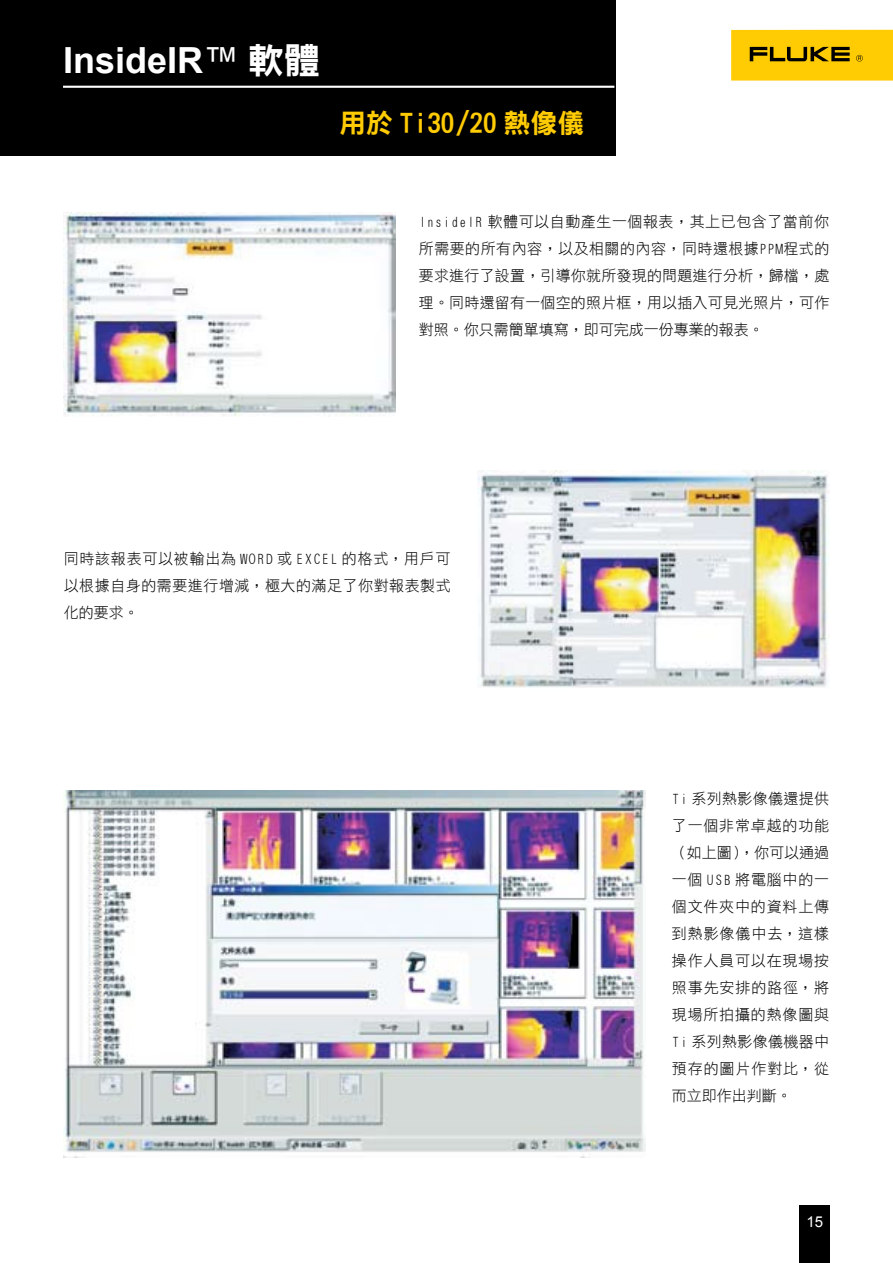
<style>
.page{position:relative;width:893px;height:1263px;background:#fff}
.page>*{position:absolute;margin:0;border:0;box-sizing:border-box;transform-origin:0 0}
.t1{font:700 36px "Arial";color:#fff}
.t2{font:27px "DFN Hei XB HK BF";color:#ffcb03}
.t3{font:15px/27px "DF Hei Lt HK BF";letter-spacing:.035em;color:#000;text-align:justify}
.t4{font:15px "Arial";color:#fff}
.s1{font-weight:400}
.s2{font-family:"DFN Hei XB HK BF";font-weight:400}
</style>
<div class="page">
<div style="left:731px;top:30px;width:162px;height:51px;background:#ffcb03"></div>
<svg style="left:750px;top:47px;width:100px;height:14px"></svg>
<svg style="left:856px;top:55px;width:7px;height:6px"></svg>
<div style="left:0;top:0;width:615px;height:156px;background:#000"></div>
<hr style="left:63px;top:86px;width:551px;height:2px;background:#fff">
<div style="left:799px;top:1205px;width:31px;height:58px;background:#000"></div>
<img style="left:64px;top:213px;width:331px;height:204px">
<img style="left:478px;top:471px;width:350px;height:217px">
<img style="left:64px;top:791px;width:581px;height:366px">
<h1 class="t1" style="left:63px;top:36px;width:259px">InsideIR<span class="s1">™</span> <span class="s2">軟體</span></h1>
<h2 class="t2" style="left:339px;top:110px;width:247px">用於 Ti30/20 熱像儀</h2>
<p class="t3" style="left:419px;top:208px;width:412px">InsideIR 軟體可以自動產生一個報表，其上已包含了當前你所需要的所有內容，以及相關的內容，同時還根據PPM程式的要求進行了設置，引導你就所發現的問題進行分析，歸檔，處理。同時還留有一個空的照片框，用以插入可見光照片，可作對照。你只需簡單填寫，即可完成一份專業的報表。</p>
<p class="t3" style="left:64px;top:545px;width:389px">同時該報表可以被輸出為 WORD 或 EXCEL 的格式，用戶可以根據自身的需要進行增減，極大的滿足了你對報表製式化的要求。</p>
<p class="t3" style="left:672px;top:785px;width:159px">Ti 系列熱影像儀還提供了一個非常卓越的功能（如上圖），你可以通過一個 USB 將電腦中的一個文件夾中的資料上傳到熱影像儀中去，這樣操作人員可以在現場按照事先安排的路徑，將現場所拍攝的熱像圖與Ti 系列熱影像儀機器中預存的圖片作對比，從而立即作出判斷。</p>
<p class="t4" style="left:806px;top:1212px;width:9px">15</p>
</div>
